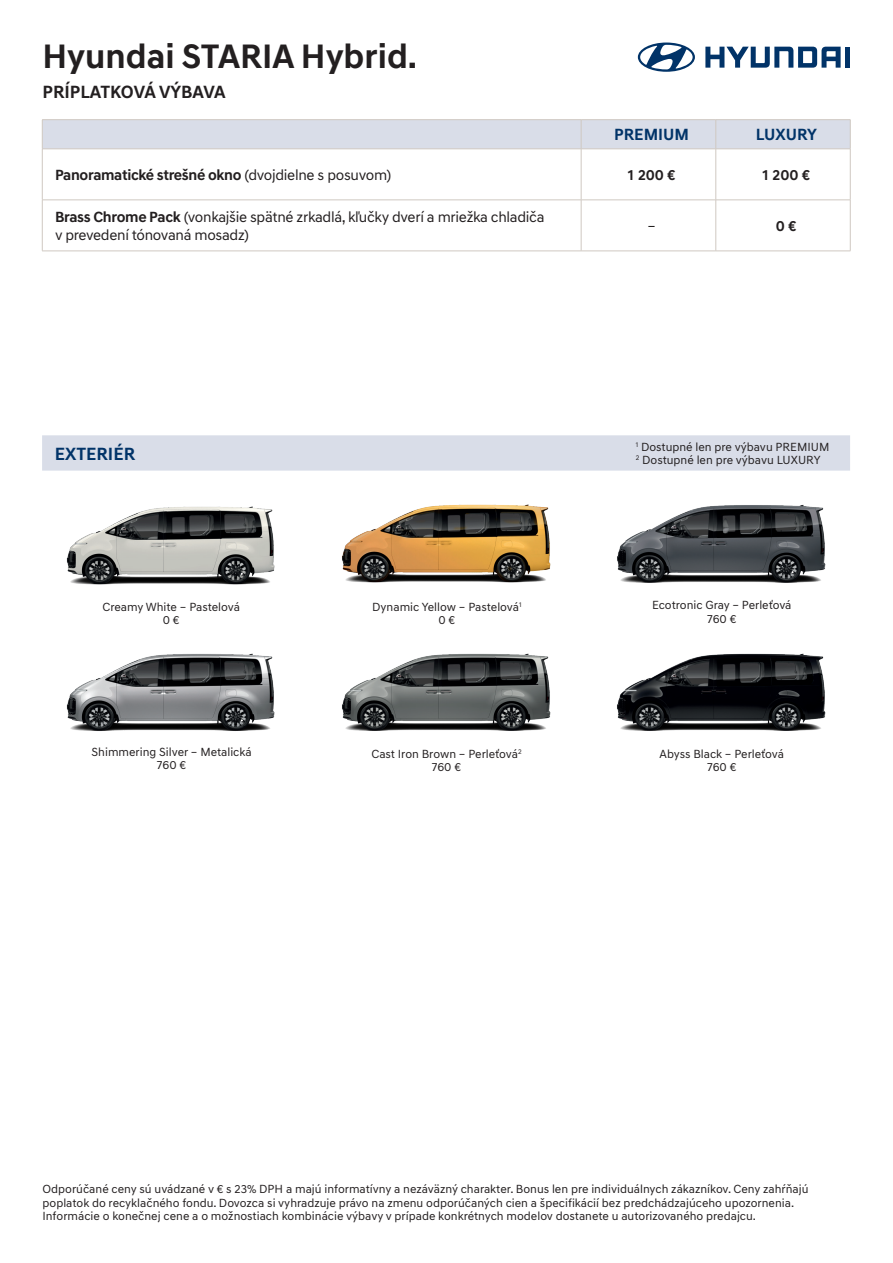
<style>
.page{position:relative;width:893px;height:1263px;background:#fff}
.page>*{position:absolute;margin:0;border:0;box-sizing:border-box;transform-origin:0 0}
.t1{font:700 34.5px "Hyundai Sans Text";color:#231f20}
.t2{font:700 18px "Hyundai Sans Text";color:#231f20}
.t3{font:700 18px "Hyundai Sans Text";color:#013368}
.t4{font:700 16.5px "Hyundai Sans Text";color:#013368}
.t5{font:15px/18px "Hyundai Sans Text";letter-spacing:-.02em;color:#231f20}
.t6{font:700 15px "Hyundai Sans Text";letter-spacing:-.02em;color:#231f20}
.t7{font:12px/13.5px "Hyundai Sans Text";color:#231f20;text-align:center}
.s1{font-weight:400}
.s2{font-weight:700}
</style>
<div class="page">
<hr style="left:42px;top:149px;width:539px;height:1px;background:#cfc8c1">
<hr style="left:581px;top:149px;width:135px;height:1px;background:#cfc8c1">
<hr style="left:581px;top:149px;width:1px;height:51px;background:#cfc8c1">
<hr style="left:716px;top:149px;width:134px;height:1px;background:#cfc8c1">
<hr style="left:715px;top:149px;width:1px;height:51px;background:#cfc8c1">
<hr style="left:42px;top:200px;width:539px;height:1px;background:#cfc8c1">
<hr style="left:581px;top:200px;width:135px;height:1px;background:#cfc8c1">
<hr style="left:581px;top:200px;width:1px;height:51px;background:#cfc8c1">
<hr style="left:716px;top:200px;width:134px;height:1px;background:#cfc8c1">
<hr style="left:715px;top:200px;width:1px;height:51px;background:#cfc8c1">
<hr style="left:42px;top:251px;width:539px;height:1px;background:#cfc8c1">
<hr style="left:581px;top:251px;width:135px;height:1px;background:#cfc8c1">
<hr style="left:716px;top:251px;width:134px;height:1px;background:#cfc8c1">
<hr style="left:42px;top:119px;width:539px;height:1px;background:#cfc8c1">
<hr style="left:581px;top:119px;width:135px;height:1px;background:#cfc8c1">
<hr style="left:716px;top:119px;width:134px;height:1px;background:#cfc8c1">
<div style="left:42px;top:120px;width:809px;height:29px;background:#d9dde8"></div>
<hr style="left:42px;top:149px;width:1px;height:51px;background:#cfc8c1">
<hr style="left:850px;top:149px;width:1px;height:51px;background:#cfc8c1">
<hr style="left:42px;top:200px;width:1px;height:51px;background:#cfc8c1">
<hr style="left:850px;top:200px;width:1px;height:51px;background:#cfc8c1">
<svg style="left:705px;top:47px;width:136px;height:21px"></svg>
<div style="left:845px;top:47px;width:5px;height:21px;background:#013368"></div>
<svg style="left:638px;top:43px;width:57px;height:29px"></svg>
<img style="left:66px;top:506px;width:209px;height:79px">
<img style="left:342px;top:504px;width:209px;height:79px">
<img style="left:342px;top:653px;width:209px;height:78px">
<img style="left:617px;top:653px;width:209px;height:78px">
<div style="left:42px;top:435px;width:808px;height:36px;background:#d9dde8"></div>
<img style="left:617px;top:505px;width:209px;height:78px">
<img style="left:66px;top:653px;width:209px;height:78px">
<h1 class="t1" style="left:43px;top:35px;width:376px">Hyundai STARIA Hybrid.</h1>
<h2 class="t2" style="left:43px;top:81px;width:185px">PRÍPLATKOVÁ VÝBAVA</h2>
<h3 class="t4" style="left:614px;top:125px;width:76px">PREMIUM</h3>
<h3 class="t4" style="left:756px;top:125px;width:63px">LUXURY</h3>
<p class="t6" style="left:55px;top:166px;width:338px">Panoramatické strešné okno <span class="s1">(dvojdielne s posuvom)</span></p>
<p class="t6" style="left:628px;top:166px;width:49px">1 200 €</p>
<p class="t6" style="left:762px;top:166px;width:49px">1 200 €</p>
<p class="t5" style="left:55px;top:208px;width:491px"><span class="s2">Brass Chrome Pack</span> (vonkajšie spätné zrkadlá, kľučky dverí a mriežka chladiča v prevedení tónovaná mosadz)</p>
<p class="t5" style="left:647px;top:217px;width:10px">–</p>
<p class="t6" style="left:776px;top:217px;width:22px">0 €</p>
<h2 class="t3" style="left:55px;top:442px;width:82px">EXTERIÉR</h2>
<p class="t7" style="left:636px;top:440px;width:195px;text-align:left"><sup>1</sup> Dostupné len pre výbavu PREMIUM<br><sup>2</sup> Dostupné len pre výbavu LUXURY</p>
<p class="t7" style="left:102px;top:600px;width:139px">Creamy White – Pastelová<br>0 €</p>
<p class="t7" style="left:372px;top:600px;width:151px">Dynamic Yellow – Pastelová<sup>1<br></sup>0 €</p>
<p class="t7" style="left:652px;top:598px;width:141px">Ecotronic Gray – Perleťová<br>760 €</p>
<p class="t7" style="left:92px;top:745px;width:162px">Shimmering Silver – Metalická<br>760 €</p>
<p class="t7" style="left:371px;top:747px;width:152px">Cast Iron Brown – Perleťová<sup>2<br></sup>760 €</p>
<p class="t7" style="left:660px;top:747px;width:126px">Abyss Black – Perleťová<br>760 €</p>
<p class="t7" style="left:43px;top:1182px;width:768px;text-align:left">Odporúčané ceny sú uvádzané v € s 23% DPH a majú informatívny a nezáväzný charakter. Bonus len pre individuálnych zákazníkov. Ceny zahŕňajú poplatok do recyklačného fondu. Dovozca si vyhradzuje právo na zmenu odporúčaných cien a špecifikácií bez predchádzajúceho upozornenia.<br>Informácie o konečnej cene a o možnostiach kombinácie výbavy v prípade konkrétnych modelov dostanete u autorizovaného predajcu.</p>
</div>
